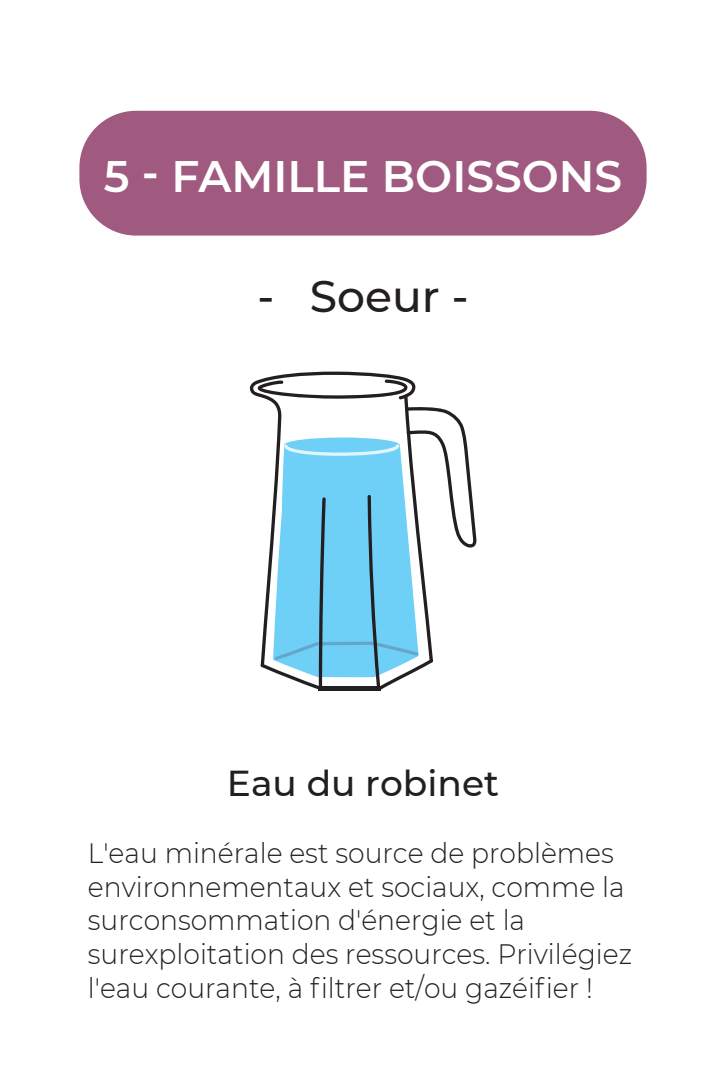
<style>
.page{position:relative;width:726px;height:1078px;background:#fff}
.page>*{position:absolute;margin:0;border:0;box-sizing:border-box;transform-origin:0 0}
.t1{font:600 44px "Montserrat";color:#fff}
.t2{font:500 44px "Montserrat";color:#231f20}
.t3{font:500 36px "Montserrat";color:#231f20}
.t4{font:300 28px/33.6px "Montserrat";color:#231f20;scale:.95 1}
</style>
<div class="page">
<div style="left:79px;top:111px;width:567px;height:124px;background:#a05a80;border-radius:57px"></div>
<svg style="left:249px;top:371px;width:160px;height:26px"></svg>
<svg style="left:258px;top:379px;width:218px;height:311px"></svg>
<h1 class="t1" style="left:104px;top:145px;width:520px">5 - FAMILLE BOISSONS</h1>
<h1 class="t2" style="left:257px;top:265px;width:213px">- Soeur -</h1>
<p class="t3" style="left:227px;top:757px;width:273px">Eau du robinet</p>
<p class="t4" style="left:88px;top:835px;width:574px">L'eau minérale est source de problèmes environnementaux et sociaux, comme la surconsommation d'énergie et la surexploitation des ressources. Privilégiez l'eau courante, à filtrer et/ou gazéifier !</p>
</div>
